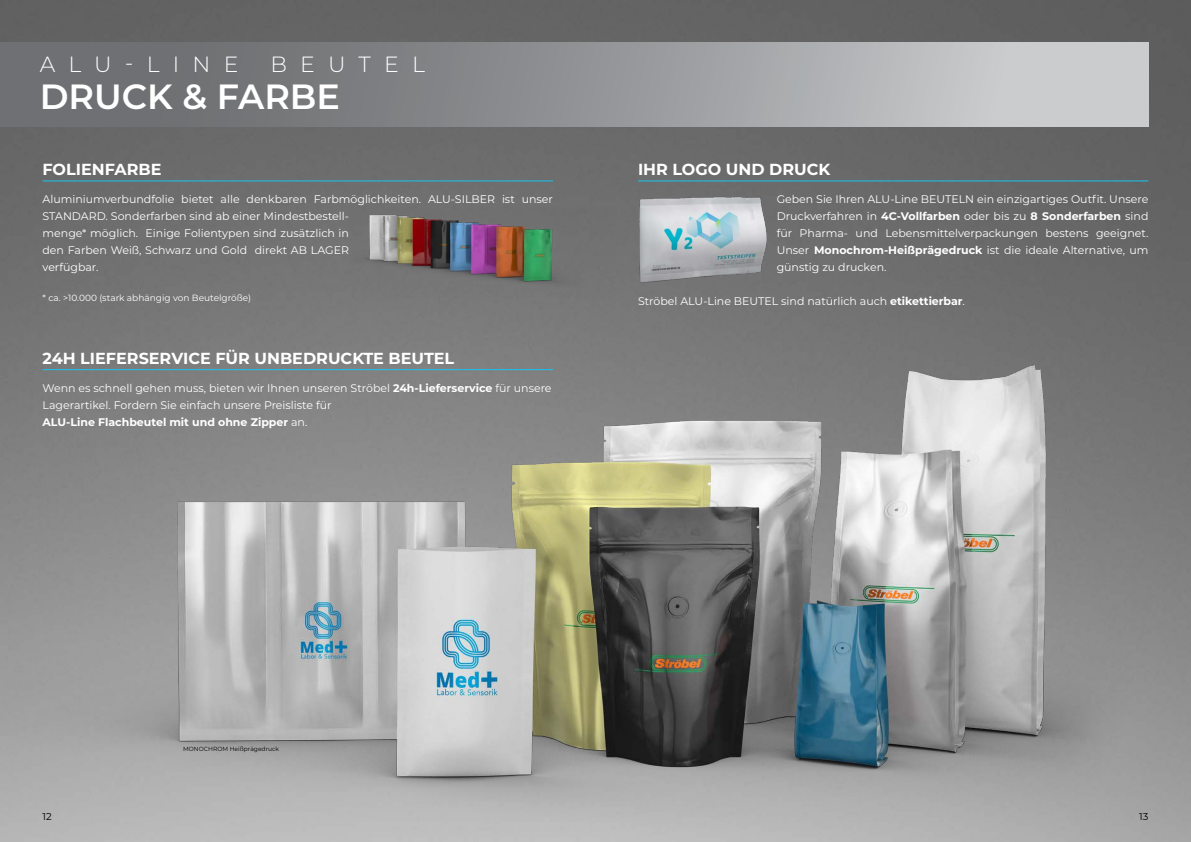
<style>
.page{position:relative;width:1191px;height:842px;background:#fff}
.page>*{position:absolute;margin:0;border:0;box-sizing:border-box;transform-origin:0 0}
.PageHead_-_Bold{font:600 35px "Montserrat";color:#fff}
.PageHead_-_Thin{font:300 22px "Montserrat";letter-spacing:.6em;color:#fff}
.Heading_White{font:700 16px "Montserrat";color:#fff}
.Text_Standard_White{font:11px/17px "Montserrat";color:#fff}
.PageNumber_Left__m{font:10px "Montserrat";color:#000}
.PageNumber_Right{font:10px "Montserrat";color:#000}
.Text_small_-_9pt_-_w{font:9px "Montserrat";color:#fff}
.Text_Standard_-_11pt{font:6px "Montserrat";color:#000}
.s1{font-weight:700}
</style>
<div class="page">
<img style="left:0;top:0;width:1191px;height:842px">
<img style="left:0;top:185px;width:1128px;height:657px">
<div style="left:0;top:43px;width:1148px;height:83px;background:linear-gradient(to right,#5d5f62,#cfd1d3)"></div>
<hr style="left:43px;top:181px;width:510px;height:1px;background:#18c3f1">
<hr style="left:43px;top:369px;width:510px;height:1px;background:#18c3f1">
<hr style="left:638px;top:181px;width:510px;height:1px;background:#18c3f1">
<img style="left:631px;top:190px;width:145px;height:98px">
<img style="left:349px;top:208px;width:265px;height:89px">
<p class="PageHead_-_Thin" style="left:40px;top:49px;width:200px">ALU-LINE</p>
<p class="PageHead_-_Thin" style="left:270px;top:49px;width:156px">BEUTEL</p>
<p class="PageHead_-_Bold" style="left:40px;top:71px;width:302px">DRUCK &amp; FARBE</p>
<p class="Heading_White" style="left:43px;top:158px;width:120px">FOLIENFARBE</p>
<p class="Text_Standard_White" style="left:43px;top:190px;width:512px">Aluminiumverbundfolie bietet alle denkbaren Farbmöglichkeiten. ALU-SILBER ist unser STANDARD. Sonderfarben sind ab einer Mindestbestell-<br>menge* möglich. Einige Folientypen sind zusätzlich in<br>den Farben Weiß, Schwarz und Gold direkt AB LAGER<br>verfügbar.</p>
<p class="Text_small_-_9pt_-_w" style="left:43px;top:292px;width:210px">* ca. &gt;10.000 (stark abhängig von Beutelgröße)</p>
<p class="Heading_White" style="left:43px;top:346px;width:413px">24H LIEFERSERVICE FÜR UNBEDRUCKTE BEUTEL</p>
<p class="Text_Standard_White" style="left:43px;top:379px;width:510px">Wenn es schnell gehen muss, bieten wir Ihnen unseren Ströbel <span class="s1">24h-Lieferservice</span> für unsere<br>Lagerartikel. Fordern Sie einfach unsere Preisliste für<br><span class="s1">ALU-Line Flachbeutel mit und ohne Zipper</span> an.</p>
<p class="Heading_White" style="left:638px;top:158px;width:194px">IHR LOGO UND DRUCK</p>
<p class="Text_Standard_White" style="left:776px;top:190px;width:373px;text-align:justify">Geben Sie Ihren ALU-Line BEUTELN ein einzigartiges Outfit. Unsere Druckverfahren in <span class="s1">4C-Vollfarben</span> oder bis zu <span class="s1">8 Sonderfarben</span> sind für Pharma- und Lebensmittelverpackungen bestens geeignet.<br>Unser <span class="s1">Monochrom-Heißprägedruck</span> ist die ideale Alternative, um günstig zu drucken.</p>
<p class="Text_Standard_White" style="left:638px;top:292px;width:328px">Ströbel ALU-Line BEUTEL sind natürlich auch <span class="s1">etikettierbar</span>.</p>
<p class="Text_Standard_-_11pt" style="left:183px;top:746px;width:97px;rotate:-1deg">MONOCHROM Heißprägedruck</p>
<p class="PageNumber_Left__m" style="left:43px;top:810px;width:11px">12</p>
<p class="PageNumber_Right" style="left:1139px;top:810px;width:11px">13</p>
</div>
